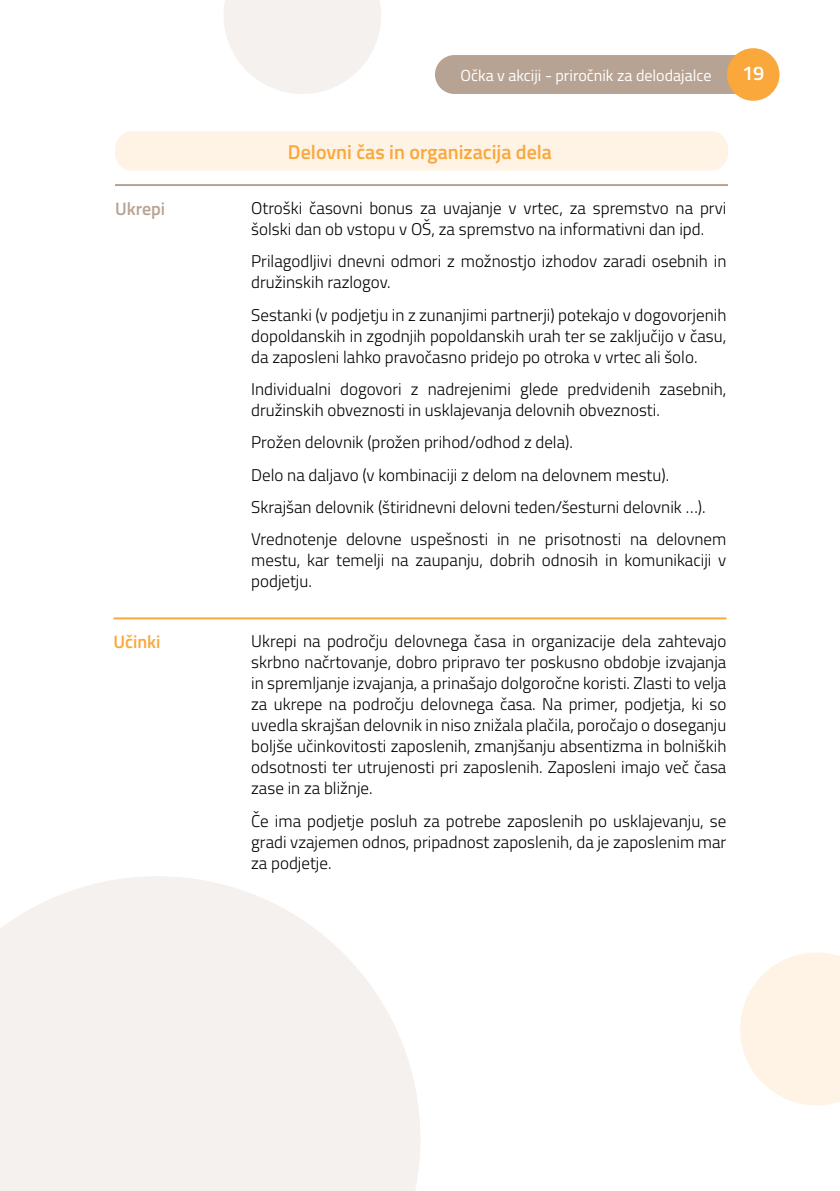
<style>
.page{position:relative;width:840px;height:1191px;background:#fff}
.page>*{position:absolute;margin:0;border:0;box-sizing:border-box;transform-origin:0 0}
.t1{font:600 20px "Titillium Web";color:#faa73b}
.t2{font:600 20px "Titillium Web";color:#fff}
.t3{font:600 18px "Titillium Web";color:#b7a393}
.t4{font:600 18px "Titillium Web";color:#faa73b}
.t5{font:300 17px/21px "Titillium Web";color:#000}
.t6{font:16px "Titillium Web";color:#fff}
</style>
<div class="page">
<div style="left:434px;top:55px;width:321px;height:39px;background:#b7a393;border-radius:19px"></div>
<div style="left:726px;top:48px;width:53px;height:53px;background:#faa73b;border-radius:50%"></div>
<svg style="left:0;top:876px;width:420px;height:315px;background:#f5f2f0"></svg>
<svg style="left:224px;top:0;width:157px;height:94px"></svg>
<svg style="left:740px;top:952px;width:99px;height:153px"></svg>
<hr style="left:115px;top:184px;width:612px;height:2px;background:#b7a393">
<hr style="left:113px;top:617px;width:613px;height:2px;background:#faa73b">
<div style="left:115px;top:131px;width:612px;height:40px;background:#fff3e5;border-radius:17px"></div>
<p class="t6" style="left:460px;top:64px;width:252px">Očka v akciji - priročnik za delodajalce</p>
<p class="t2" style="left:741px;top:58px;width:24px">19</p>
<p class="t1" style="left:288px;top:137px;width:265px">Delovni čas in organizacija dela</p>
<p class="t3" style="left:115px;top:195px;width:52px">Ukrepi</p>
<p class="t5" style="left:251px;top:197px;width:476px">Otroški časovni bonus za uvajanje v vrtec, za spremstvo na prvi šolski dan ob vstopu v OŠ, za spremstvo na informativni dan ipd.</p>
<p class="t5" style="left:251px;top:250px;width:476px">Prilagodljivi dnevni odmori z možnostjo izhodov zaradi osebnih in družinskih razlogov.</p>
<p class="t5" style="left:251px;top:303px;width:476px;text-align:justify">Sestanki (v podjetju in z zunanjimi partnerji) potekajo v dogovorjenih dopoldanskih in zgodnjih popoldanskih urah ter se zaključijo v času, da zaposleni lahko pravočasno pridejo po otroka v vrtec ali šolo.</p>
<p class="t5" style="left:251px;top:378px;width:476px">Individualni dogovori z nadrejenimi glede predvidenih zasebnih, družinskih obveznosti in usklajevanja delovnih obveznosti.</p>
<p class="t5" style="left:251px;top:425px;width:476px;line-height:32.4px">Prožen delovnik (prožen prihod/odhod z dela).<br>Delo na daljavo (v kombinaciji z delom na delovnem mestu).<br>Skrajšan delovnik (štiridnevni delovni teden/šesturni delovnik …).<br>Vrednotenje delovne uspešnosti in ne prisotnosti na delovnem</p>
<p class="t5" style="left:251px;top:549px;width:476px">mestu, kar temelji na zaupanju, dobrih odnosih in komunikaciji v podjetju.</p>
<p class="t4" style="left:113px;top:628px;width:49px">Učinki</p>
<p class="t5" style="left:251px;top:630px;width:476px;text-align:justify">Ukrepi na področju delovnega časa in organizacije dela zahtevajo skrbno načrtovanje, dobro pripravo ter poskusno obdobje izvajanja in spremljanje izvajanja, a prinašajo dolgoročne koristi. Zlasti to velja za ukrepe na področju delovnega časa. Na primer, podjetja, ki so uvedla skrajšan delovnik in niso znižala plačila, poročajo o doseganju boljše učinkovitosti zaposlenih, zmanjšanju absentizma in bolniških odsotnosti ter utrujenosti pri zaposlenih. Zaposleni imajo več časa zase in za bližnje.</p>
<p class="t5" style="left:251px;top:809px;width:476px;text-align:justify">Če ima podjetje posluh za potrebe zaposlenih po usklajevanju, se gradi vzajemen odnos, pripadnost zaposlenih, da je zaposlenim mar za podjetje.</p>
</div>
